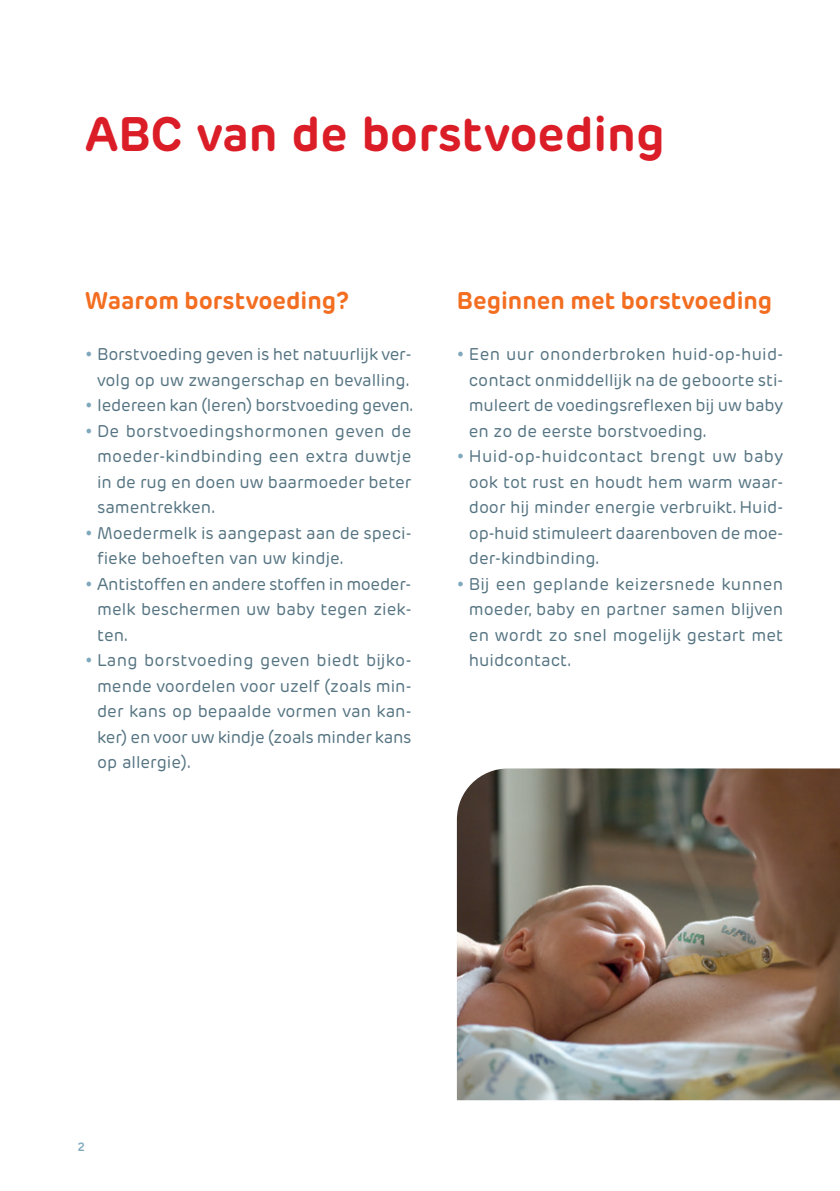
<style>
.page{position:relative;width:840px;height:1191px;background:#fff}
.page>*{position:absolute;margin:0;border:0;box-sizing:border-box;transform-origin:0 0}
.TITEL_N1{font:700 48px "Rubrik New";color:#db1d27}
.TITEL_N2{font:700 24px "Rubrik New";color:#f36e21}
.OPSOMMING{font:17px/25.6px "Rubrik New";color:#557482;text-align:justify}
.t1{font:600 12px "Rubrik New";color:#7fa8bc}
.s1{font-family:"Gotham Narrow";font-weight:500;color:#7fa8bc}
</style>
<div class="page">
<img style="left:456px;top:768px;width:383px;height:332px">
<p class="TITEL_N1" style="left:85px;top:104px;width:581px">ABC van de borstvoeding</p>
<p class="TITEL_N2" style="left:85px;top:286px;width:266px">Waarom borstvoeding?</p>
<p class="OPSOMMING" style="left:85px;top:342px;width:327px;text-align:center"><span class="s1">•</span> Borstvoeding geven is het natuurlijk ver&shy;volg op uw zwangerschap en bevalling.</p>
<p class="OPSOMMING" style="left:85px;top:393px;width:329px"><span class="s1">•</span> Iedereen kan (leren) borstvoeding geven.</p>
<p class="OPSOMMING" style="left:97px;top:418px;width:315px;text-indent:-12px"><span class="s1">•</span> De borstvoedingshormonen geven de moeder-kindbinding een extra duwtje in de rug en doen uw baarmoeder beter samentrekken.</p>
<p class="OPSOMMING" style="left:97px;top:520px;width:316px;text-indent:-12px"><span class="s1">•</span> Moedermelk is aangepast aan de speci&shy;fieke behoeften van uw kindje.</p>
<p class="OPSOMMING" style="left:97px;top:571px;width:316px;text-indent:-12px"><span class="s1">•</span> Antistoffen en andere stoffen in moeder&shy;melk beschermen uw baby tegen ziek&shy;ten.</p>
<p class="OPSOMMING" style="left:97px;top:648px;width:316px;text-indent:-12px"><span class="s1">•</span> Lang borstvoeding geven biedt bijko&shy;mende voordelen voor uzelf (zoals min&shy;der kans op bepaalde vormen van kan&shy;ker) en voor uw kindje (zoals minder kans op allergie).</p>
<p class="TITEL_N2" style="left:456px;top:286px;width:317px">Beginnen met borstvoeding</p>
<p class="OPSOMMING" style="left:468px;top:342px;width:316px;text-indent:-12px"><span class="s1">•</span> Een uur ononderbroken huid-op-huid&shy;contact onmiddellijk na de geboorte sti&shy;muleert de voedingsreflexen bij uw baby en zo de eerste borstvoeding.</p>
<p class="OPSOMMING" style="left:468px;top:444px;width:316px;text-indent:-12px"><span class="s1">•</span> Huid-op-huidcontact brengt uw baby ook tot rust en houdt hem warm waar&shy;door hij minder energie verbruikt. Huid&shy;op-huid stimuleert daarenboven de moe&shy;der-kindbinding.</p>
<p class="OPSOMMING" style="left:468px;top:571px;width:316px;text-indent:-12px"><span class="s1">•</span> Bij een geplande keizersnede kunnen moeder, baby en partner samen blijven en wordt zo snel mogelijk gestart met huidcontact.</p>
<p class="t1" style="left:78px;top:1139px;width:9px">2</p>
</div>
